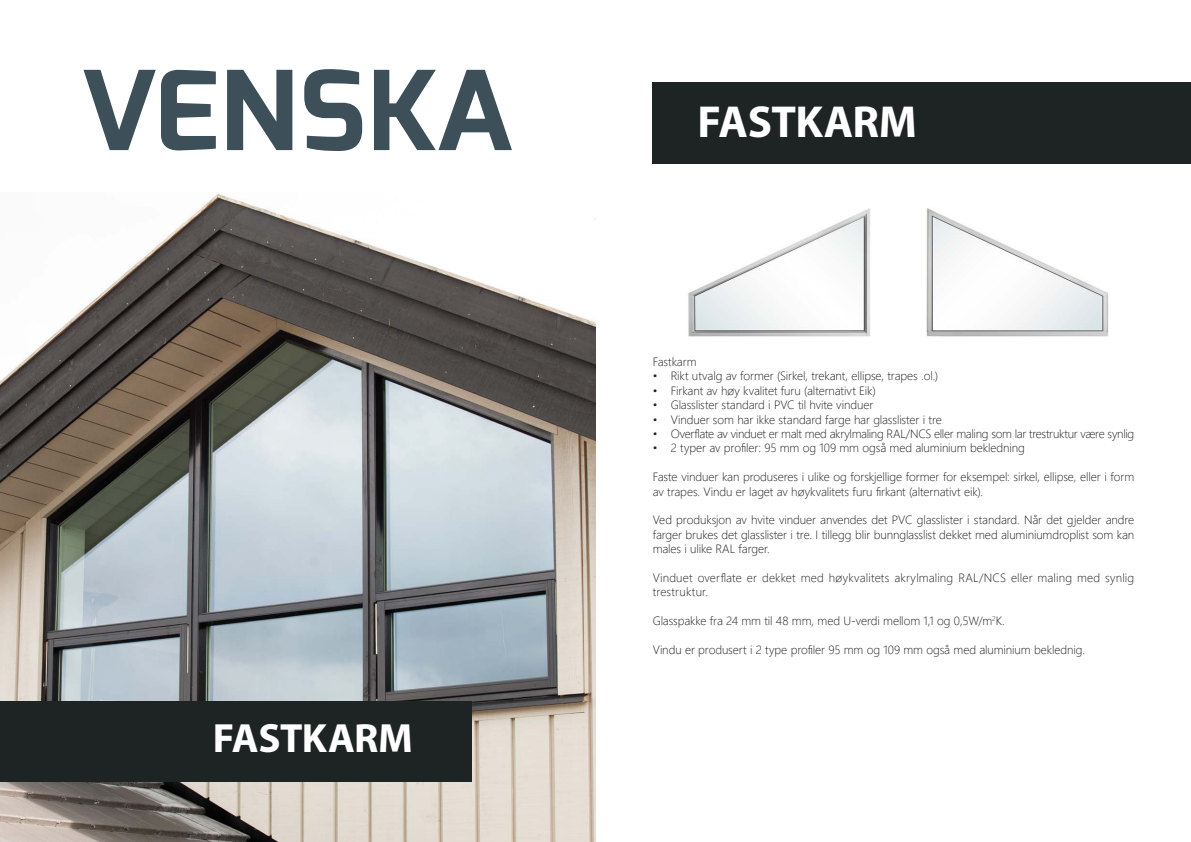
<style>
.page{position:relative;width:1191px;height:842px;background:#fff}
.page>*{position:absolute;margin:0;border:0;box-sizing:border-box;transform-origin:0 0}
.t1{font:700 45px "Myriad Pro";letter-spacing:-.015em;color:#fff}
.t2{font:700 41px "Myriad Pro";letter-spacing:-.015em;color:#fff}
.t3{font:300 12px/14.4px "Segoe UI";letter-spacing:-.01em;color:#231f20}
.t4{font:300 12px/14.4px "Segoe UI";letter-spacing:.015em;color:#231f20}
.t5{font:300 12px "Segoe UI";letter-spacing:-.03em;color:#231f20}
</style>
<div class="page">
<svg style="left:84px;top:70px;width:132px;height:81px"></svg>
<svg style="left:227px;top:70px;width:65px;height:80px"></svg>
<svg style="left:304px;top:69px;width:58px;height:82px"></svg>
<svg style="left:374px;top:70px;width:138px;height:80px"></svg>
<div style="left:652px;top:83px;width:539px;height:81px;background:#1e2324"></div>
<img style="left:688px;top:208px;width:421px;height:129px">
<img style="left:0;top:194px;width:595px;height:648px">
<div style="left:0;top:701px;width:471px;height:80px;background:#1e2324"></div>
<p class="t2" style="left:213px;top:711px;width:202px">FASTKARM</p>
<p class="t1" style="left:697px;top:92px;width:221px">FASTKARM</p>
<p class="t3" style="left:652px;top:353px;width:45px">Fastkarm</p>
<p class="t3" style="left:652px;top:368px;width:287px">• Rikt utvalg av former (Sirkel, trekant, ellipse, trapes .ol.)</p>
<p class="t3" style="left:652px;top:382px;width:225px">• Firkant av høy kvalitet furu (alternativt Eik)</p>
<p class="t3" style="left:652px;top:396px;width:222px">• Glasslister standard i PVC til hvite vinduer</p>
<p class="t3" style="left:652px;top:411px;width:291px">• Vinduer som har ikke standard farge har glasslister i tre</p>
<p class="t5" style="left:652px;top:422px;width:483px">• Overflate av vinduet er malt med akrylmaling RAL/NCS eller maling som lar trestruktur være synlig</p>
<p class="t3" style="left:652px;top:440px;width:374px">• 2 typer av profiler: 95 mm og 109 mm også med aluminium bekledning</p>
<p class="t3" style="left:652px;top:468px;width:483px">Faste vinduer kan produseres i ulike og forskjellige former for eksempel: sirkel, ellipse, eller i form av trapes. Vindu er laget av høykvalitets furu firkant (alternativt eik).</p>
<p class="t3" style="left:652px;top:512px;width:483px;text-align:justify">Ved produksjon av hvite vinduer anvendes det PVC glasslister i standard. Når det gjelder andre farger brukes det glasslister i tre. I tillegg blir bunnglasslist dekket med aluminiumdroplist som kan males i ulike RAL farger.</p>
<p class="t4" style="left:652px;top:569px;width:483px">Vinduet overflate er dekket med høykvalitets akrylmaling RAL/NCS eller maling med synlig trestruktur.</p>
<p class="t3" style="left:652px;top:612px;width:354px">Glasspakke fra 24 mm til 48 mm, med U-verdi mellom 1,1 og 0,5W/m<sup>2</sup>K.</p>
<p class="t3" style="left:652px;top:641px;width:434px">Vindu er produsert i 2 type profiler 95 mm og 109 mm også med aluminium beklednig.</p>
</div>
